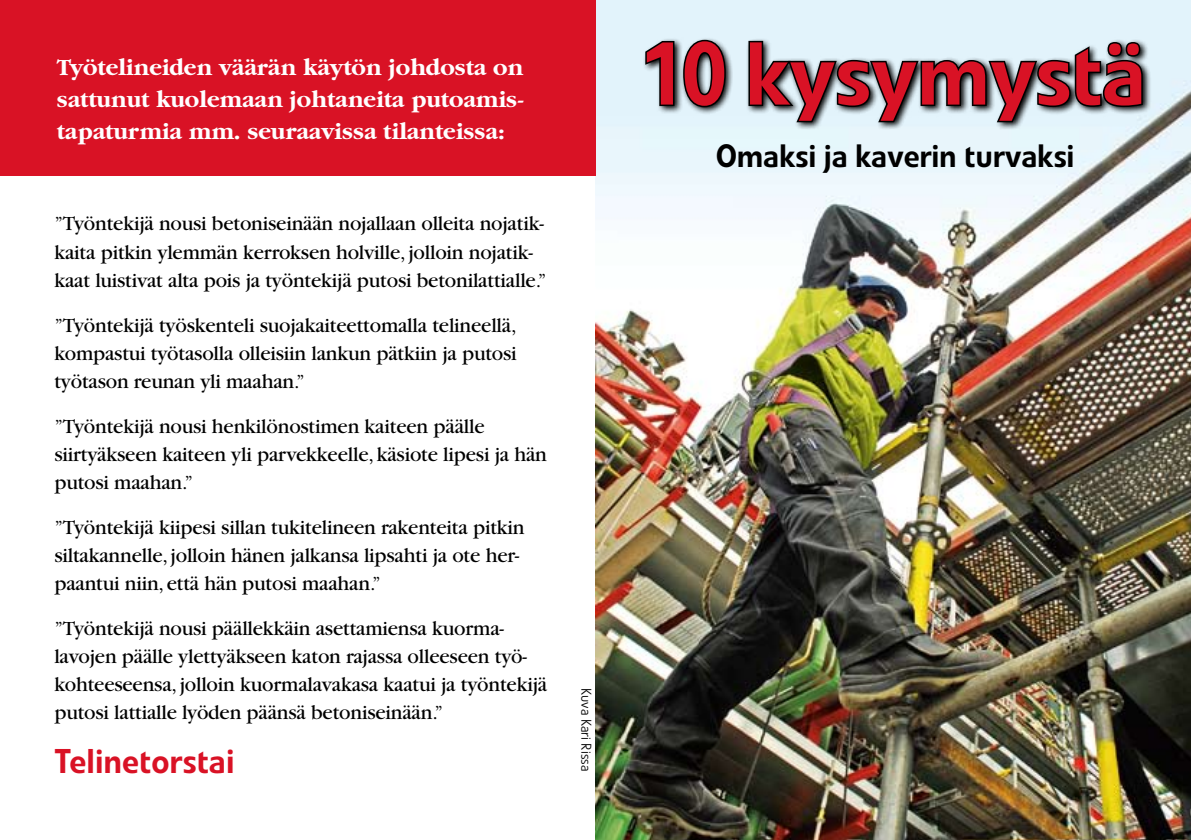
<style>
.page{position:relative;width:1191px;height:840px;background:#fff}
.page>*{position:absolute;margin:0;border:0;box-sizing:border-box;transform-origin:0 0}
.t1{font:500 88px "Linotype Veto";letter-spacing:-.01em;color:#d91225}
.t2{font:500 34px "Linotype Veto";color:#d91225}
.t3{font:500 32px "Linotype Veto";letter-spacing:-.01em;color:#000}
.t4{font:700 24px/32px "Garamond";color:#fff;text-align:justify}
.t5{font:21px/28px "Garamond";letter-spacing:-.01em;color:#000}
.t6{font:300 14px "Linotype Veto";color:#000}
</style>
<div class="page">
<img style="left:595px;top:0;width:596px;height:839px">
<div style="left:0;top:0;width:595px;height:175px;background:#d91225"></div>
<svg style="left:642px;top:37px;width:509px;height:92px;background:#dbebf2"></svg>
<svg style="left:644px;top:38px;width:83px;height:71px;background:#5c6366"></svg>
<svg style="left:747px;top:39px;width:397px;height:85px;background:#798286"></svg>
<p class="t4" style="left:57px;top:52px;width:469px">Työtelineiden väärän käytön johdosta on sattunut kuolemaan johtaneita putoamis&shy;tapaturmia mm. seuraavissa tilanteissa:</p>
<p class="t5" style="left:54px;top:210px;width:494px">”Työntekijä nousi betoniseinään nojallaan olleita nojatik&shy;kaita pitkin ylemmän kerroksen holville, jolloin nojatik&shy;kaat luistivat alta pois ja työntekijä putosi betonilattialle.”</p>
<p class="t5" style="left:54px;top:311px;width:464px;text-align:justify">”Työntekijä työskenteli suojakaiteettomalla telineellä, kompastui työtasolla olleisiin lankun pätkiin ja putosi työtason reunan yli maahan.”</p>
<p class="t5" style="left:54px;top:412px;width:494px">”Työntekijä nousi henkilönostimen kaiteen päälle siirtyäkseen kaiteen yli parvekkeelle, käsiote lipesi ja hän putosi maahan.”</p>
<p class="t5" style="left:54px;top:513px;width:472px">”Työntekijä kiipesi sillan tukitelineen rakenteita pitkin siltakannelle, jolloin hänen jalkansa lipsahti ja ote her&shy;paantui niin, että hän putosi maahan.”</p>
<p class="t5" style="left:54px;top:614px;width:494px">”Työntekijä nousi päällekkäin asettamiensa kuorma&shy;lavojen päälle ylettyäkseen katon rajassa olleeseen työ&shy;kohteeseensa, jolloin kuormalavakasa kaatui ja työntekijä putosi lattialle lyöden päänsä betoniseinään.”</p>
<h2 class="t2" style="left:54px;top:740px;width:182px">Telinetorstai</h2>
<p class="t6" style="left:594px;top:687px;width:85px;rotate:90deg">Kuva Kari Rissa</p>
<h1 class="t1" style="left:640px;top:21px;width:508px">10 kysymystä</h1>
<h3 class="t3" style="left:716px;top:136px;width:360px">Omaksi ja kaverin turvaksi</h3>
</div>
